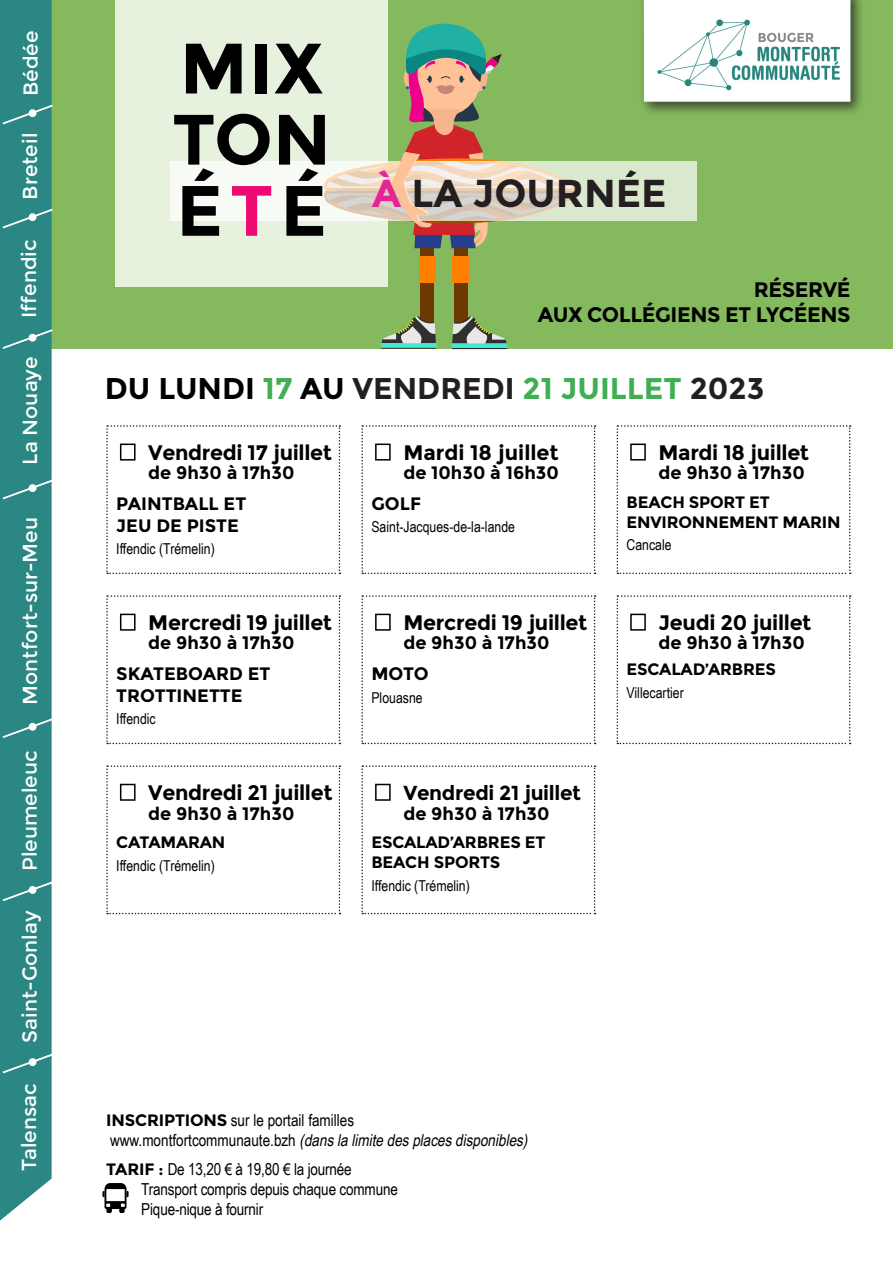
<style>
.page{position:relative;width:893px;height:1263px;background:#85b95e}
.page>*{position:absolute;margin:0;border:0;box-sizing:border-box;transform-origin:0 0}
.t1{font:700 71.1px "Montserrat";letter-spacing:.02em;color:#000}
.titre{font:700 38.85px "Montserrat";color:#231f20}
.t2{font:700 30px "Montserrat";color:#231f20}
.date{font:700 21px "Montserrat";letter-spacing:-.015em;color:#000}
.communes{font:20.25px "Montserrat";color:#fff}
.t3{font:700 20.25px "Montserrat";letter-spacing:-.015em;color:#000}
.t4{font:700 18px "Montserrat";color:#000}
.paragraphe_normal{font:16.5px "Arial Narrow";letter-spacing:-.01em;color:#000}
.t5{font:700 16.5px/19.8px "Montserrat";letter-spacing:-.01em;color:#000}
.paragraphe_normal-2{font:italic 16.5px "Arial Narrow";color:#000}
.t6{font:15px "Arial Narrow";color:#000}
.s1{color:#ed0a73}
.s2{color:#e62592}
.s3{color:#000}
.s4{color:#41ae54}
.s5{font-family:"Montserrat";font-weight:700}
.s6{font-style:normal}
</style>
<div class="page">
<div style="left:0;top:350px;width:893px;height:913px;background:#fff"></div>
<div style="left:116px;top:0;width:272px;height:287px;background:#e6f1de"></div>
<div style="left:454px;top:248px;width:13px;height:77px;background:#6e3803"></div>
<div style="left:452px;top:256px;width:17px;height:27px;background:#ff8000"></div>
<svg style="left:452px;top:316px;width:55px;height:33px"></svg>
<div style="left:421px;top:248px;width:13px;height:77px;background:#6e3803"></div>
<div style="left:419px;top:256px;width:17px;height:27px;background:#ff8000"></div>
<svg style="left:381px;top:316px;width:55px;height:33px"></svg>
<svg style="left:170px;top:161px;width:527px;height:60px;background:#eaf2e4"></svg>
<div style="left:0;top:0;width:52px;height:1220px;background:#2b8783"></div>
<svg style="left:3px;top:1054px;width:49px;height:19px"></svg>
<div style="left:29px;top:1058px;width:8px;height:8px;background:#fff;border-radius:50%"></div>
<svg style="left:3px;top:882px;width:49px;height:19px"></svg>
<div style="left:29px;top:886px;width:8px;height:8px;background:#fff;border-radius:50%"></div>
<svg style="left:3px;top:719px;width:49px;height:19px"></svg>
<div style="left:29px;top:723px;width:8px;height:8px;background:#fff;border-radius:50%"></div>
<svg style="left:3px;top:480px;width:49px;height:19px"></svg>
<div style="left:29px;top:484px;width:8px;height:8px;background:#fff;border-radius:50%"></div>
<svg style="left:3px;top:330px;width:50px;height:19px"></svg>
<div style="left:29px;top:334px;width:8px;height:8px;background:#fff;border-radius:50%"></div>
<svg style="left:3px;top:209px;width:50px;height:19px"></svg>
<div style="left:29px;top:213px;width:8px;height:8px;background:#fff;border-radius:50%"></div>
<svg style="left:3px;top:105px;width:50px;height:19px"></svg>
<div style="left:29px;top:109px;width:8px;height:8px;background:#fff;border-radius:50%"></div>
<svg style="left:324px;top:23px;width:255px;height:225px"></svg>
<div style="left:638px;top:0;width:227px;height:116px;background:#231f20;opacity:.75"></div>
<div style="left:644px;top:0;width:206px;height:102px;background:#fff"></div>
<img style="left:654px;top:15px;width:190px;height:79px">
<svg style="left:106px;top:425px;width:234px;height:149px"></svg>
<div style="left:120px;top:443px;width:16px;height:18px;border:2px solid #000"></div>
<svg style="left:361px;top:425px;width:235px;height:149px"></svg>
<div style="left:375px;top:443px;width:16px;height:18px;border:2px solid #000"></div>
<svg style="left:617px;top:425px;width:234px;height:149px"></svg>
<div style="left:630px;top:443px;width:16px;height:18px;border:2px solid #000"></div>
<svg style="left:106px;top:595px;width:234px;height:149px"></svg>
<div style="left:120px;top:614px;width:16px;height:17px;border:2px solid #000"></div>
<svg style="left:106px;top:765px;width:234px;height:149px"></svg>
<div style="left:120px;top:784px;width:16px;height:17px;border:2px solid #000"></div>
<svg style="left:361px;top:765px;width:235px;height:149px"></svg>
<div style="left:375px;top:784px;width:16px;height:17px;border:2px solid #000"></div>
<svg style="left:361px;top:595px;width:235px;height:149px"></svg>
<div style="left:375px;top:614px;width:16px;height:17px;border:2px solid #000"></div>
<svg style="left:617px;top:595px;width:234px;height:149px"></svg>
<div style="left:630px;top:614px;width:16px;height:17px;border:2px solid #000"></div>
<svg style="left:102px;top:1183px;width:27px;height:30px"></svg>
<p class="communes" style="left:19px;top:96px;width:67px;rotate:-90deg">Bédée</p>
<p class="communes" style="left:18px;top:200px;width:68px;rotate:-90deg">Breteil</p>
<p class="communes" style="left:17px;top:318px;width:80px;rotate:-90deg">Iffendic</p>
<p class="communes" style="left:18px;top:465px;width:110px;rotate:-90deg">La Nouaye</p>
<p class="communes" style="left:18px;top:705px;width:189px;rotate:-90deg">Montfort-sur-Meu</p>
<p class="communes" style="left:18px;top:871px;width:122px;rotate:-90deg">Pleumeleuc</p>
<p class="communes" style="left:18px;top:1042px;width:133px;rotate:-90deg">Saint-Gonlay</p>
<p class="communes" style="left:17px;top:1171px;width:89px;rotate:-90deg">Talensac</p>
<p class="t1" style="left:180px;top:26px;width:145px">MIX</p>
<p class="t1" style="left:172px;top:97px;width:160px">TON</p>
<p class="t1" style="left:176px;top:168px;width:152px">É<span class="s1">T</span>É</p>
<p class="titre" style="left:372px;top:170px;width:296px"><span class="s2">À</span> LA JOURNÉE</p>
<p class="date" style="left:754px;top:277px;width:98px">RÉSERVÉ</p>
<p class="date" style="left:538px;top:302px;width:314px">AUX COLLÉGIENS ET LYCÉENS</p>
<p class="t2" style="left:105px;top:371px;width:661px"><span class="s3">DU LUNDI</span> <span class="s4">17</span> <span class="s3">AU</span> VENDREDI <span class="s4">21 JUILLET</span> 2023</p>
<p class="date" style="left:148px;top:440px;width:185px">Vendredi 17 juillet</p>
<p class="t4" style="left:148px;top:462px;width:148px">de 9h30 à 17h30</p>
<p class="t4" style="left:116px;top:493px;width:131px">PAINTBALL ET</p>
<p class="t4" style="left:116px;top:514px;width:124px">JEU DE PISTE</p>
<p class="t6" style="left:116px;top:538px;width:100px">Iffendic (Trémelin)</p>
<p class="date" style="left:148px;top:610px;width:185px">Mercredi 19 juillet</p>
<p class="t4" style="left:148px;top:632px;width:148px">de 9h30 à 17h30</p>
<p class="t4" style="left:116px;top:663px;width:156px">SKATEBOARD ET</p>
<p class="t4" style="left:116px;top:684px;width:128px">TROTTINETTE</p>
<p class="t6" style="left:116px;top:708px;width:41px">Iffendic</p>
<p class="date" style="left:148px;top:780px;width:186px">Vendredi 21 juillet</p>
<p class="t4" style="left:148px;top:802px;width:148px">de 9h30 à 17h30</p>
<p class="t5" style="left:116px;top:833px;width:111px">CATAMARAN</p>
<p class="t6" style="left:116px;top:854px;width:100px">Iffendic (Trémelin)</p>
<p class="date" style="left:403px;top:440px;width:157px">Mardi 18 juillet</p>
<p class="t4" style="left:403px;top:462px;width:157px">de 10h30 à 16h30</p>
<p class="t4" style="left:371px;top:493px;width:51px">GOLF</p>
<p class="t6" style="left:371px;top:516px;width:145px">Saint-Jacques-de-la-lande</p>
<p class="date" style="left:403px;top:610px;width:185px">Mercredi 19 juillet</p>
<p class="t4" style="left:403px;top:632px;width:148px">de 9h30 à 17h30</p>
<p class="t4" style="left:371px;top:663px;width:59px">MOTO</p>
<p class="t6" style="left:371px;top:686px;width:53px">Plouasne</p>
<p class="t3" style="left:403px;top:781px;width:179px">Vendredi 21 juillet</p>
<p class="t4" style="left:403px;top:802px;width:148px">de 9h30 à 17h30</p>
<p class="t5" style="left:371px;top:833px;width:175px">ESCALAD’ARBRES ET<br>BEACH SPORTS</p>
<p class="t6" style="left:371px;top:874px;width:100px">Iffendic (Trémelin)</p>
<p class="date" style="left:659px;top:440px;width:152px">Mardi 18 juillet</p>
<p class="t4" style="left:659px;top:462px;width:148px">de 9h30 à 17h30</p>
<p class="t5" style="left:627px;top:492px;width:145px">BEACH SPORT ET</p>
<p class="t5" style="left:627px;top:512px;width:216px">ENVIRONNEMENT MARIN</p>
<p class="t6" style="left:627px;top:534px;width:47px">Cancale</p>
<p class="date" style="left:659px;top:610px;width:154px">Jeudi 20 juillet</p>
<p class="t4" style="left:659px;top:632px;width:148px">de 9h30 à 17h30</p>
<p class="t5" style="left:627px;top:660px;width:151px">ESCALAD’ARBRES</p>
<p class="t6" style="left:627px;top:681px;width:59px">Villecartier</p>
<p class="paragraphe_normal" style="left:106px;top:1108px;width:249px"><span class="s5">INSCRIPTIONS</span> sur le portail familles</p>
<p class="paragraphe_normal-2" style="left:110px;top:1128px;width:423px"><span class="s6">www . m o n tfo rt c o m m u n a u t e . b z h</span> (danslalimitedesplacesdisponibles)</p>
<p class="paragraphe_normal" style="left:106px;top:1157px;width:247px"><span class="s5">TARIF :</span> De 13,20 € à 19,80 € la journée</p>
<p class="paragraphe_normal" style="left:141px;top:1177px;width:258px">Transport compris depuis chaque commune</p>
<p class="paragraphe_normal" style="left:141px;top:1196px;width:123px">Pique-nique à fournir</p>
</div>
